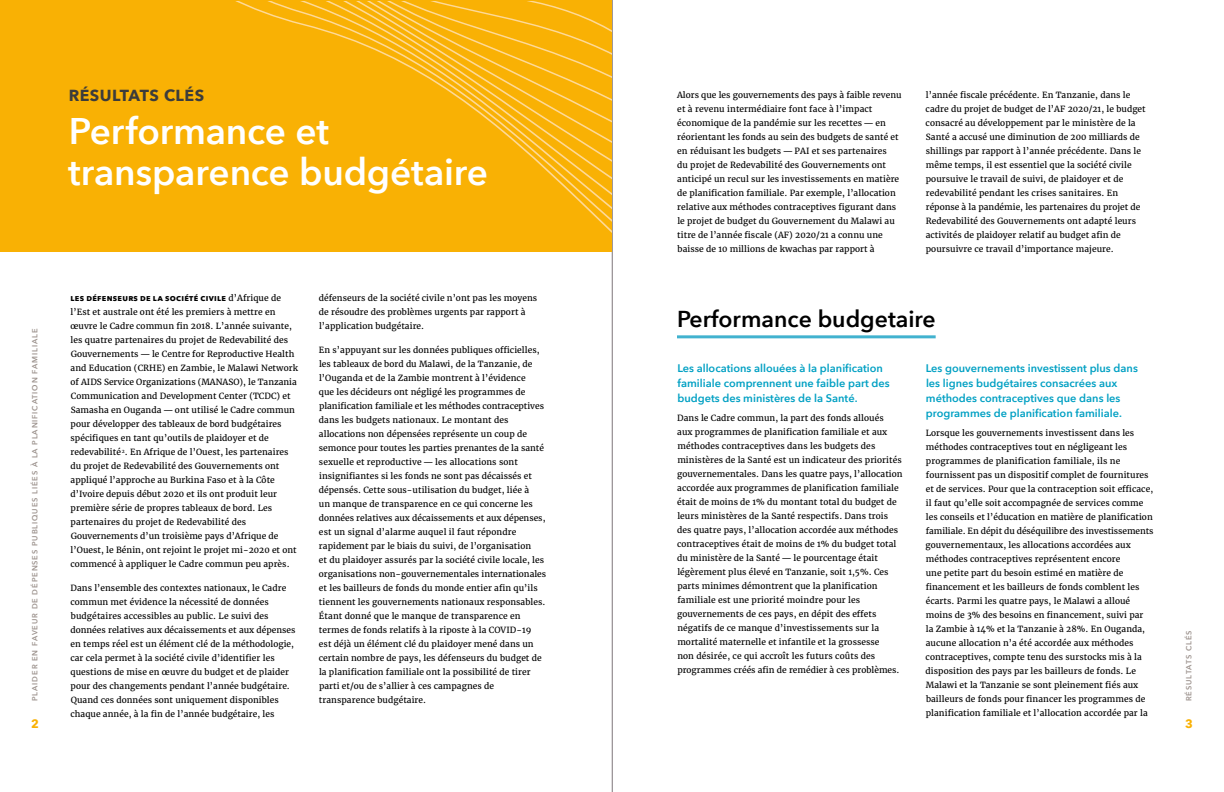
<style>
.page{position:relative;width:1224px;height:792px;background:#fff}
.page>*{position:absolute;margin:0;border:0;box-sizing:border-box;transform-origin:0 0}
.t1{font:600 37px/41px "Avenir Next";letter-spacing:-.005em;color:#fff}
.t2{font:600 23px "Avenir Next";color:#000}
.t3{font:700 16px "Avenir Next";letter-spacing:.03em;color:#3c3c3b}
.t4{font:700 12px "Avenir Next";color:#f9b104}
.t5{font:600 11px/15px "Avenir Next";color:#00a0c3}
.t6{font:700 8.8px "Avenir Next";letter-spacing:.025em;color:#000}
.t7{font:8.5px/14px "Merriweather";letter-spacing:.005em;color:#000}
.t8{font:600 7.5px "Avenir Next";letter-spacing:.12em;color:#9c928d}
.s1{font-family:"Merriweather";font-weight:400;font-size:8.5px}
</style>
<div class="page">
<hr style="left:612px;top:0;width:1px;height:792px;background:#7d7679">
<div style="left:0;top:0;width:612px;height:252px;background:#f9b104"></div>
<hr style="left:677px;top:335px;width:259px;height:3px;background:#41b2cf">
<svg style="left:237px;top:2px;width:375px;height:260px"></svg>
<h3 class="t3" style="left:69px;top:82px;width:137px">RÉSULTATS CLÉS</h3>
<h1 class="t1" style="left:68px;top:110px;width:422px">Performance et transparence budgétaire</h1>
<p class="t8" style="left:29px;top:701px;width:374px;rotate:-90deg">PLAIDER EN FAVEUR DE DÉPENSES PUBLIQUES LIÉES À LA PLANIFICATION FAMILIALE</p>
<h3 class="t4" style="left:31px;top:713px;width:9px">2</h3>
<p class="t6" style="left:71px;top:291px;width:212px">les défenseurs de la société civile <span class="s1">d’Afrique de</span></p>
<p class="t7" style="left:70px;top:305px;width:229px">l’Est et australe ont été les premiers à mettre en œuvre le Cadre commun fin 2018. L’année suivante, les quatre partenaires du projet de Redevabilité des Gouvernements — le Centre for Reproductive Health and Education (CRHE) en Zambie, le Malawi Network of AIDS Service Organizations (MANASO), le Tanzania Communication and Development Center (TCDC) et Samasha en Ouganda — ont utilisé le Cadre commun pour développer des tableaux de bord budgétaires spécifiques en tant qu’outils de plaidoyer et de redevabilité <sup>2</sup>. En Afrique de l’Ouest, les partenaires du projet de Redevabilité des Gouvernements ont appliqué l’approche au Burkina Faso et à la Côte d’Ivoire depuis début 2020 et ils ont produit leur première série de propres tableaux de bord. Les partenaires du projet de Redevabilité des Gouvernements d’un troisième pays d’Afrique de l’Ouest, le Bénin, ont rejoint le projet mi-2020 et ont commencé à appliquer le Cadre commun peu après.</p>
<p class="t7" style="left:70px;top:581px;width:227px">Dans l’ensemble des contextes nationaux, le Cadre commun met évidence la nécessité de données budgétaires accessibles au public. Le suivi des données relatives aux décaissements et aux dépenses en temps réel est un élément clé de la méthodologie, car cela permet à la société civile d’identifier les questions de mise en œuvre du budget et de plaider pour des changements pendant l’année budgétaire.<br>Quand ces données sont uniquement disponibles chaque année, à la fin de l’année budgétaire, les</p>
<p class="t7" style="left:319px;top:291px;width:220px">défenseurs de la société civile n’ont pas les moyens de résoudre des problèmes urgents par rapport à l’application budgétaire.</p>
<p class="t7" style="left:319px;top:343px;width:229px">En s’appuyant sur les données publiques officielles, les tableaux de bord du Malawi, de la Tanzanie, de l’Ouganda et de la Zambie montrent à l’évidence<br>que les décideurs ont négligé les programmes de planification familiale et les méthodes contraceptives dans les budgets nationaux. Le montant des allocations non dépensées représente un coup de semonce pour toutes les parties prenantes de la santé sexuelle et reproductive — les allocations sont insignifiantes si les fonds ne sont pas décaissés et dépensés. Cette sous-utilisation du budget, liée à<br>un manque de transparence en ce qui concerne les données relatives aux décaissements et aux dépenses, est un signal d’alarme auquel il faut répondre rapidement par le biais du suivi, de l’organisation<br>et du plaidoyer assurés par la société civile locale, les organisations non-gouvernementales internationales et les bailleurs de fonds du monde entier afin qu’ils tiennent les gouvernements nationaux responsables.<br>Étant donné que le manque de transparence en termes de fonds relatifs à la riposte à la COVID-19<br>est déjà un élément clé du plaidoyer mené dans un certain nombre de pays, les défenseurs du budget de la planification familiale ont la possibilité de tirer parti et/ou de s’allier à ces campagnes de transparence budgétaire.</p>
<p class="t7" style="left:677px;top:88px;width:226px">Alors que les gouvernements des pays à faible revenu et à revenu intermédiaire font face à l’impact économique de la pandémie sur les recettes — en réorientant les fonds au sein des budgets de santé et en réduisant les budgets — PAI et ses partenaires<br>du projet de Redevabilité des Gouvernements ont anticipé un recul sur les investissements en matière de planification familiale. Par exemple, l’allocation relative aux méthodes contraceptives figurant dans le projet de budget du Gouvernement du Malawi au titre de l’année fiscale (AF) 2020/21 a connu une baisse de 10 millions de kwachas par rapport à</p>
<p class="t7" style="left:926px;top:88px;width:222px">l’année fiscale précédente. En Tanzanie, dans le cadre du projet de budget de l’AF 2020/21, le budget consacré au développement par le ministère de la Santé a accusé une diminution de 200 milliards de shillings par rapport à l’année précédente. Dans le même temps, il est essentiel que la société civile poursuive le travail de suivi, de plaidoyer et de redevabilité pendant les crises sanitaires. En réponse à la pandémie, les partenaires du projet de Redevabilité des Gouvernements ont adapté leurs activités de plaidoyer relatif au budget afin de poursuivre ce travail d’importance majeure.</p>
<h2 class="t2" style="left:677px;top:300px;width:260px">Performance budgetaire</h2>
<p class="t5" style="left:677px;top:361px;width:214px">Les allocations allouées à la planification familiale comprennent une faible part des budgets des ministères de la Santé.</p>
<p class="t7" style="left:677px;top:411px;width:227px">Dans le Cadre commun, la part des fonds alloués<br>aux programmes de planification familiale et aux méthodes contraceptives dans les budgets des ministères de la Santé est un indicateur des priorités gouvernementales. Dans les quatre pays, l’allocation accordée aux programmes de planification familiale était de moins de 1% du montant total du budget de leurs ministères de la Santé respectifs. Dans trois des quatre pays, l’allocation accordée aux méthodes contraceptives était de moins de 1% du budget total du ministère de la Santé — le pourcentage était légèrement plus élevé en Tanzanie, soit 1,5%. Ces parts minimes démontrent que la planification familiale est une priorité moindre pour les gouvernements de ces pays, en dépit des effets négatifs de ce manque d’investissements sur la mortalité maternelle et infantile et la grossesse<br>non désirée, ce qui accroît les futurs coûts des programmes créés afin de remédier à ces problèmes.</p>
<p class="t5" style="left:926px;top:361px;width:214px">Les gouvernements investissent plus dans les lignes budgétaires consacrées aux méthodes contraceptives que dans les programmes de planification familiale.</p>
<p class="t7" style="left:926px;top:426px;width:229px">Lorsque les gouvernements investissent dans les méthodes contraceptives tout en négligeant les programmes de planification familiale, ils ne fournissent pas un dispositif complet de fournitures et de services. Pour que la contraception soit efficace, il faut qu’elle soit accompagnée de services comme les conseils et l’éducation en matière de planification familiale. En dépit du déséquilibre des investissements gouvernementaux, les allocations accordées aux méthodes contraceptives représentent encore<br>une petite part du besoin estimé en matière de financement et les bailleurs de fonds comblent les écarts. Parmi les quatre pays, le Malawi a alloué moins de 3% des besoins en financement, suivi par<br>la Zambie à 14% et la Tanzanie à 28%. En Ouganda, aucune allocation n’a été accordée aux méthodes contraceptives, compte tenu des surstocks mis à la disposition des pays par les bailleurs de fonds. Le Malawi et la Tanzanie se sont pleinement fiés aux bailleurs de fonds pour financer les programmes de planification familiale et l’allocation accordée par la</p>
<p class="t8" style="left:1183px;top:701px;width:72px;rotate:-90deg">RÉSULTATS CLÉS</p>
<h3 class="t4" style="left:1185px;top:713px;width:9px">3</h3>
</div>
